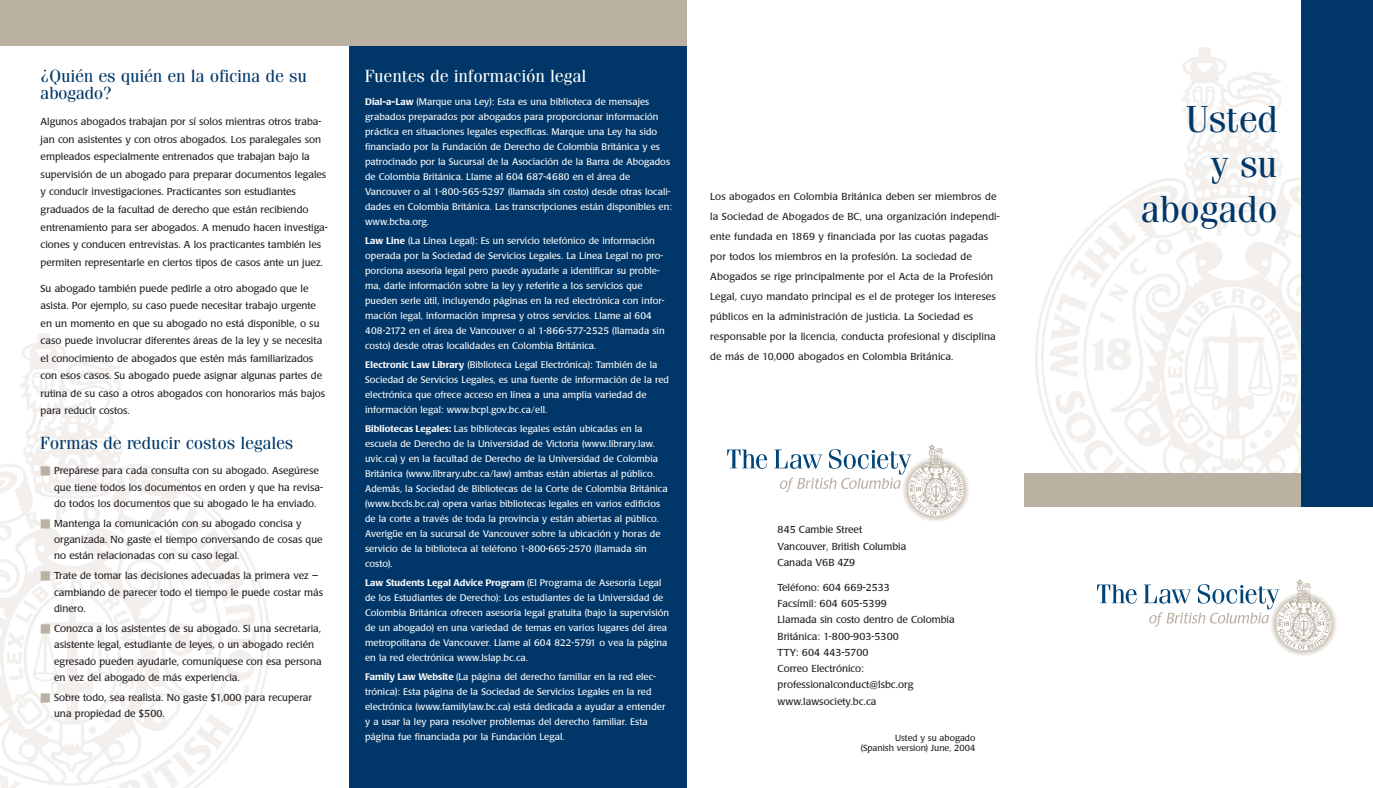
<style>
.page{position:relative;width:1373px;height:788px;background:#fff}
.page>*{position:absolute;margin:0;border:0;box-sizing:border-box;transform-origin:0 0}
.t1{font:37.5px/45px "Fenice IT Cby BT";letter-spacing:.015em;color:#003768;text-align:right}
.t2{font:17.5px/17.5px "Fenice IT Cby BT";letter-spacing:.02em;color:#003768}
.t3{font:17.5px "Fenice IT Cby BT";letter-spacing:.02em;color:#fff}
.t4{font:10px/16.2px "Poppl Laudatio";color:#231f20}
.t5{font:9.38px/15px "Poppl Laudatio";letter-spacing:.005em;color:#fff}
.t6{font:8.75px/10.5px "Poppl Laudatio";color:#231f20;text-align:right}
.s1{font-weight:500}
</style>
<div class="page">
<div style="left:349px;top:45px;width:337px;height:742px;background:#003768"></div>
<div style="left:0;top:0;width:686px;height:45px;background:#bbb1a3"></div>
<svg style="left:727px;top:444px;width:242px;height:78px"></svg>
<svg style="left:1097px;top:579px;width:240px;height:77px"></svg>
<div style="left:1301px;top:0;width:71px;height:506px;background:#003768"></div>
<div style="left:1024px;top:473px;width:277px;height:33px;background:#bbb1a3"></div>
<svg style="left:41px;top:466px;width:9px;height:10px"></svg>
<svg style="left:41px;top:571px;width:9px;height:10px"></svg>
<svg style="left:41px;top:624px;width:9px;height:9px"></svg>
<h2 class="t2" style="left:41px;top:68px;width:267px">¿Quién es quién en la oficina de su abogado?</h2>
<p class="t4" style="left:41px;top:114px;width:289px;line-height:17.5px">Algunos abogados trabajan por sí solos mientras otros traba&shy;jan con asistentes y con otros abogados. Los paralegales son empleados especialmente entrenados que trabajan bajo la supervisión de un abogado para preparar documentos legales y conducir investigaciones. Practicantes son estudiantes graduados de la facultad de derecho que están recibiendo entrenamiento para ser abogados. A menudo hacen investiga&shy;ciones y conducen entrevistas. A los practicantes también les permiten representarle en ciertos tipos de casos ante un juez.</p>
<p class="t4" style="left:41px;top:280px;width:286px;line-height:17.5px">Su abogado también puede pedirle a otro abogado que le asista. Por ejemplo, su caso puede necesitar trabajo urgente en un momento en que su abogado no está disponible, o su caso puede involucrar diferentes áreas de la ley y se necesita el conocimiento de abogados que estén más familiarizados con esos casos. Su abogado puede asignar algunas partes de rutina de su caso a otros abogados con honorarios más bajos para reducir costos.</p>
<h2 class="t2" style="left:41px;top:436px;width:254px">Formas de reducir costos legales</h2>
<p class="t4" style="left:54px;top:464px;width:270px">Prepárese para cada consulta con su abogado. Asegúrese que tiene todos los documentos en orden y que ha revisa&shy;do todos los documentos que su abogado le ha enviado.</p>
<p class="t4" style="left:54px;top:516px;width:270px">Mantenga la comunicación con su abogado concisa y organizada. No gaste el tiempo conversando de cosas que no están relacionadas con su caso legal.</p>
<p class="t4" style="left:54px;top:569px;width:270px">Trate de tomar las decisiones adecuadas la primera vez – cambiando de parecer todo el tiempo le puede costar más dinero.</p>
<p class="t4" style="left:54px;top:621px;width:269px">Conozca a los asistentes de su abogado. Si una secretaria, asistente legal, estudiante de leyes, o un abogado recién egresado pueden ayudarle, comuníquese con esa persona en vez del abogado de más experiencia.</p>
<p class="t4" style="left:54px;top:690px;width:259px">Sobre todo, sea realista. No gaste $1,000 para recuperar una propiedad de $500.</p>
<h2 class="t3" style="left:365px;top:69px;width:222px">Fuentes de información legal</h2>
<p class="t5" style="left:365px;top:96px;width:308px"><span class="s1">Dial-a-Law</span> (Marque una Ley): Esta es una biblioteca de mensajes grabados preparados por abogados para proporcionar información práctica en situaciones legales específicas. Marque una Ley ha sido financiado por la Fundación de Derecho de Colombia Británica y es patrocinado por la Sucursal de la Asociación de la Barra de Abogados de Colombia Británica. Llame al 604 687-4680 en el área de Vancouver o al 1-800-565-5297 (llamada sin costo) desde otras locali&shy;dades en Colombia Británica. Las transcripciones están disponibles en: www.bcba.org.</p>
<p class="t5" style="left:365px;top:234px;width:301px"><span class="s1">Law Line</span> (La Línea Legal): Es un servicio telefónico de información operada por la Sociedad de Servicios Legales. La Línea Legal no pro&shy;porciona asesoría legal pero puede ayudarle a identificar su proble&shy;ma, darle información sobre la ley y referirle a los servicios que pueden serle útil, incluyendo páginas en la red electrónica con infor&shy;mación legal, información impresa y otros servicios. Llame al 604<br>408-2172 en el área de Vancouver o al 1-866-577-2525 (llamada sin costo) desde otras localidades en Colombia Británica.</p>
<p class="t5" style="left:365px;top:358px;width:305px"><span class="s1">Electronic Law Library</span> (Biblioteca Legal Electrónica): También de la Sociedad de Servicios Legales, es una fuente de información de la red electrónica que ofrece acceso en línea a una amplia variedad de información legal: www.bcpl.gov.bc.ca/ell.</p>
<p class="t5" style="left:365px;top:422px;width:304px"><span class="s1">Bibliotecas Legales:</span> Las bibliotecas legales están ubicadas en la escuela de Derecho de la Universidad de Victoria (www.library.law. uvic.ca) y en la facultad de Derecho de la Universidad de Colombia Británica (www.library.ubc.ca/law) ambas están abiertas al público.<br>Además, la Sociedad de Bibliotecas de la Corte de Colombia Británica (www.bccls.bc.ca) opera varias bibliotecas legales en varios edificios de la corte a través de toda la provincia y están abiertas al público.<br>Averigüe en la sucursal de Vancouver sobre la ubicación y horas de servicio de la biblioteca al teléfono 1-800-665-2570 (llamada sin costo).</p>
<p class="t5" style="left:365px;top:576px;width:306px"><span class="s1">Law Students Legal Advice Program</span> (El Programa de Asesoría Legal de los Estudiantes de Derecho): Los estudiantes de la Universidad de Colombia Británica ofrecen asesoría legal gratuita (bajo la supervisión de un abogado) en una variedad de temas en varios lugares del área metropolitana de Vancouver. Llame al 604 822-5791 o vea la página en la red electrónica www.lslap.bc.ca.</p>
<p class="t5" style="left:365px;top:669px;width:302px"><span class="s1">Family Law Website</span> (La página del derecho familiar en la red elec&shy;trónica): Esta página de la Sociedad de Servicios Legales en la red electrónica (www.familylaw.bc.ca) está dedicada a ayudar a entender y a usar la ley para resolver problemas del derecho familiar. Esta página fue financiada por la Fundación Legal.</p>
<p class="t4" style="left:710px;top:188px;width:291px;line-height:20px">Los abogados en Colombia Británica deben ser miembros de la Sociedad de Abogados de BC, una organización independi&shy;ente fundada en 1869 y financiada por las cuotas pagadas por todos los miembros en la profesión. La sociedad de Abogados se rige principalmente por el Acta de la Profesión Legal, cuyo mandato principal es el de proteger los intereses públicos en la administración de justicia. La Sociedad es responsable por la licencia, conducta profesional y disciplina de más de 10,000 abogados en Colombia Británica.</p>
<p class="t4" style="left:777px;top:522px;width:130px">845 Cambie Street<br>Vancouver, British Columbia<br>Canada V6B 4Z9</p>
<p class="t4" style="left:777px;top:580px;width:178px">Teléfono: 604 669-2533<br>Facsímil: 604 605-5399<br>Llamada sin costo dentro de Colombia<br>Británica: 1-800-903-5300<br>TTY: 604 443-5700<br>Correo Electrónico: professionalconduct@lsbc.org www.lawsociety.bc.ca</p>
<p class="t6" style="left:861px;top:733px;width:116px">Usted y su abogado (Spanish version) June, 2004</p>
<h1 class="t1" style="left:1141px;top:100px;width:138px">Usted<br>y su abogado</h1>
</div>
